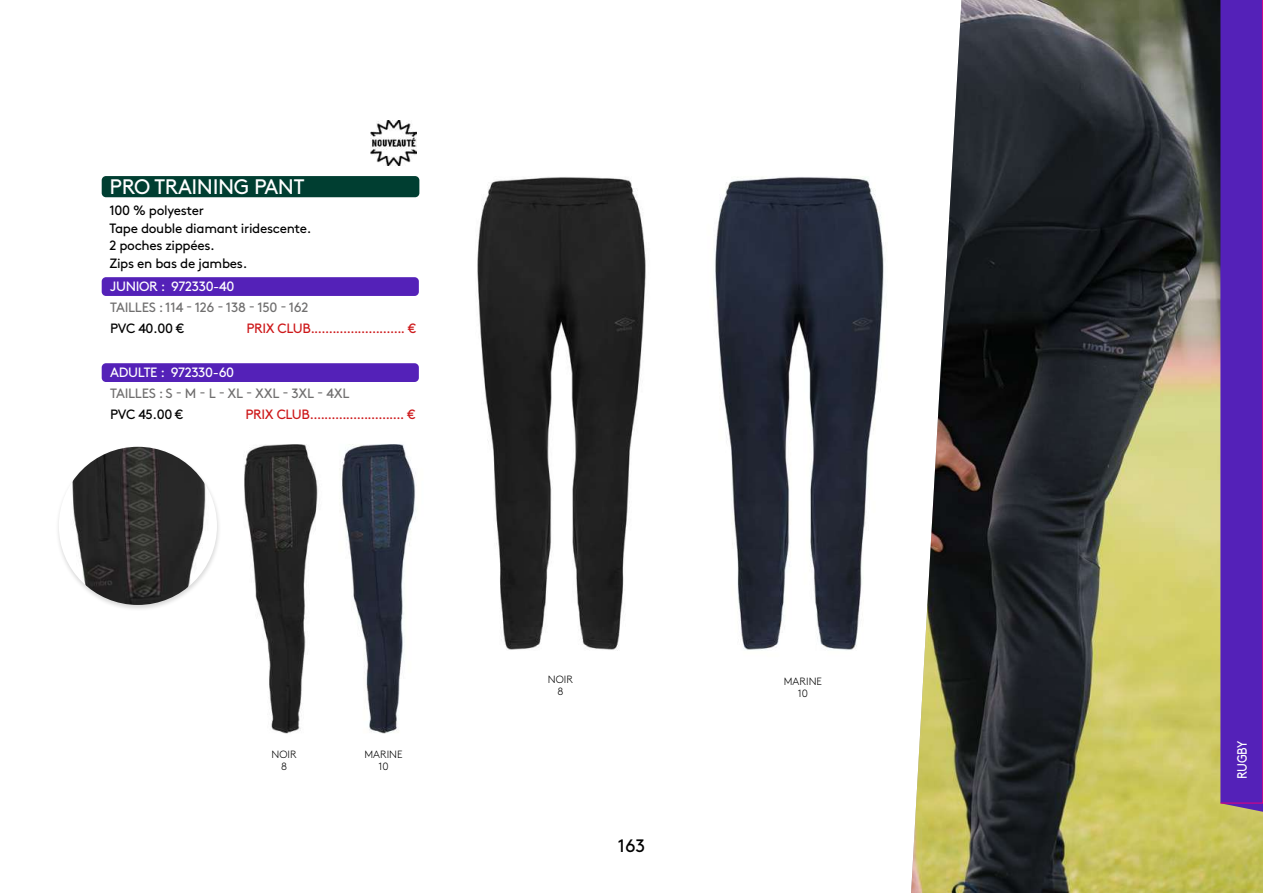
<style>
.page{position:relative;width:1263px;height:893px;background:#fff}
.page>*{position:absolute;margin:0;border:0;box-sizing:border-box;transform-origin:0 0}
.t1{font:21px "Brown";letter-spacing:-.02em;color:#fff}
.t2{font:18px "Brown";color:#000}
.t3{font:13.5px/17.7px "Brown";letter-spacing:-.025em;color:#000}
.t4{font:13.5px "Brown";letter-spacing:-.03em;color:#cd1719}
.t5{font:13.5px "Brown";letter-spacing:-.02em;color:#706f6f}
.t6{font:13.5px "Brown";letter-spacing:-.025em;color:#fff}
.t7{font:13.5px "Brown";letter-spacing:-.025em;color:#fff;scale:.89 1}
.t8{font:300 10.5px/12px "Brown";letter-spacing:.005em;color:#000;text-align:center}
</style>
<div class="page">
<img style="left:911px;top:0;width:352px;height:893px">
<div style="left:102px;top:176px;width:317px;height:21px;background:#003e31;border-radius:4px"></div>
<div style="left:102px;top:363px;width:317px;height:19px;background:#5421b8;border-radius:4px"></div>
<div style="left:102px;top:277px;width:317px;height:19px;background:#5421b8;border-radius:4px"></div>
<img style="left:477px;top:177px;width:407px;height:474px">
<img style="left:244px;top:444px;width:74px;height:290px">
<img style="left:339px;top:444px;width:77px;height:290px">
<img style="left:371px;top:120px;width:46px;height:45px">
<div style="left:55px;top:446px;width:167px;height:166px;background:#000;opacity:.15"></div>
<img style="left:59px;top:447px;width:158px;height:158px;border-radius:79px">
<div style="left:1220px;top:0;width:43px;height:812px;background:#5421b8"></div>
<h1 class="t1" style="left:110px;top:171px;width:196px">PRO TRAINING PANT</h1>
<p class="t3" style="left:109px;top:200px;width:203px">100 % polyester<br>Tape double diamant iridescente.<br>2 poches zippées.<br>Zips en bas de jambes.</p>
<p class="t6" style="left:110px;top:276px;width:126px">JUNIOR : 972330-40</p>
<p class="t5" style="left:110px;top:297px;width:200px">TAILLES : 114 - 126 - 138 - 150 - 162</p>
<p class="t3" style="left:110px;top:318px;width:75px">PVC 40.00 €</p>
<p class="t4" style="left:246px;top:318px;width:171px">PRIX CLUB.......................... €</p>
<p class="t6" style="left:110px;top:362px;width:126px">ADULTE : 972330-60</p>
<p class="t5" style="left:110px;top:383px;width:241px">TAILLES : S - M - L - XL - XXL - 3XL - 4XL</p>
<p class="t3" style="left:110px;top:404px;width:74px">PVC 45.00 €</p>
<p class="t4" style="left:246px;top:404px;width:171px">PRIX CLUB.......................... €</p>
<p class="t8" style="left:548px;top:673px;width:27px">NOIR<br>8</p>
<p class="t8" style="left:784px;top:675px;width:40px">MARINE<br>10</p>
<p class="t8" style="left:272px;top:748px;width:27px">NOIR<br>8</p>
<p class="t8" style="left:364px;top:748px;width:40px">MARINE<br>10</p>
<p class="t7" style="left:1232px;top:779px;width:45px;rotate:-90deg">RUGBY</p>
<h2 class="t2" style="left:618px;top:832px;width:29px">163</h2>
</div>
